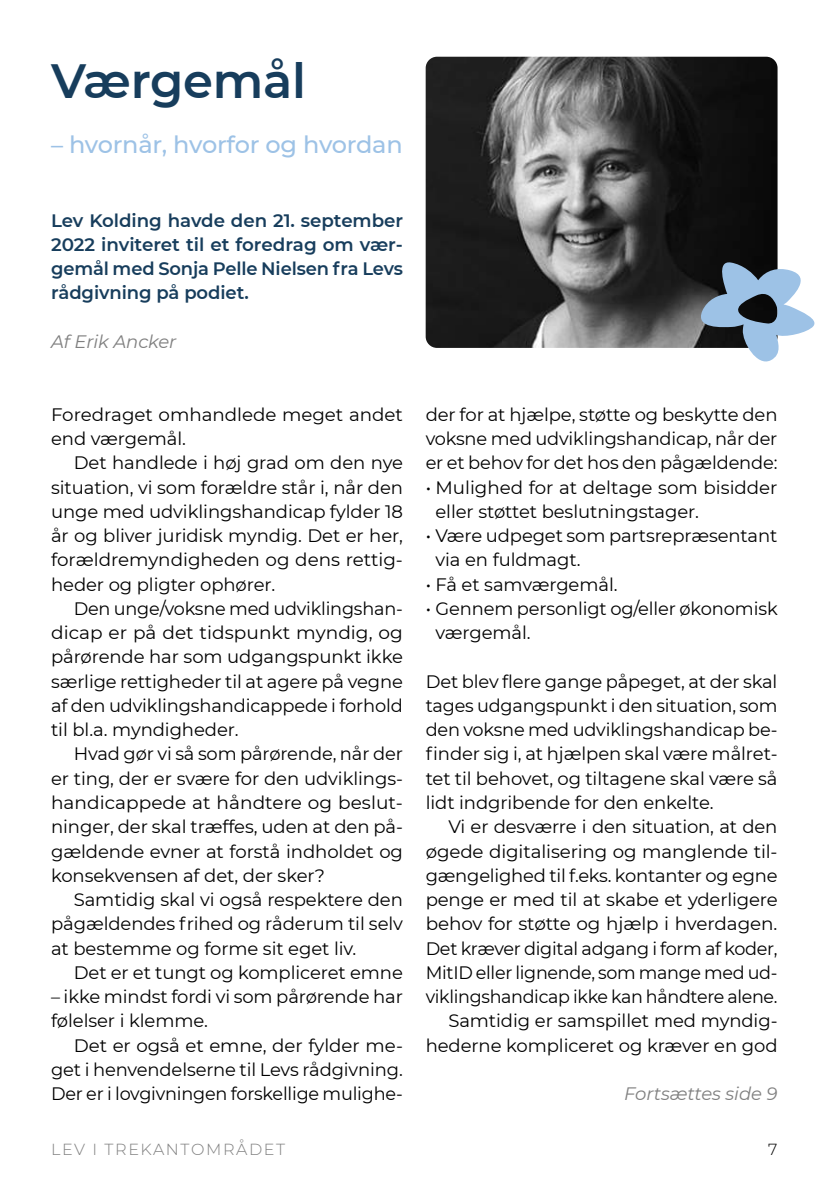
<style>
.page{position:relative;width:840px;height:1191px;background:#fff}
.page>*{position:absolute;margin:0;border:0;box-sizing:border-box;transform-origin:0 0}
.t1{font:600 48px "Montserrat";letter-spacing:-.005em;color:#173d5c}
.t2{font:500 24px "Montserrat";letter-spacing:-.01em;color:#9dc2e6}
.t3{font:18px/24.2px "Montserrat";letter-spacing:-.005em;color:#000;text-align:justify}
.t4{font:600 18px/24.2px "Montserrat";letter-spacing:-.005em;color:#173d5c;text-align:justify}
.t5{font:italic 18px "Montserrat";letter-spacing:-.005em;color:#7f7f7f}
.t6{font:300 16px "Montserrat";letter-spacing:.1em;color:#7f7f7f}
.t7{font:300 16px "Montserrat";color:#000}
</style>
<div class="page">
<img style="left:425px;top:57px;width:352px;height:291px">
<svg style="left:700px;top:262px;width:114px;height:99px"></svg>
<h1 class="t1" style="left:51px;top:46px;width:256px">Værgemål</h1>
<h2 class="t2" style="left:51px;top:127px;width:353px">– hvornår, hvorfor og hvordan</h2>
<p class="t4" style="left:51px;top:207px;width:353px">Lev Kolding havde den 21. september 2022 inviteret til et foredrag om vær&shy;gemål med Sonja Pelle Nielsen fra Levs rådgivning på podiet.</p>
<p class="t5" style="left:51px;top:329px;width:127px">Af Erik Ancker</p>
<p class="t3" style="left:51px;top:401px;width:353px">Foredraget omhandlede meget andet end værgemål.</p>
<p class="t3" style="left:51px;top:450px;width:353px;text-indent:23px">Det handlede i høj grad om den nye situation, vi som forældre står i, når den unge med udviklingshandicap fylder 18 år og bliver juridisk myndig. Det er her, forældremyndigheden og dens rettig&shy;heder og pligter ophører.</p>
<p class="t3" style="left:51px;top:595px;width:353px;text-indent:23px">Den unge/voksne med udviklingshan&shy;dicap er på det tidspunkt myndig, og pårørende har som udgangspunkt ikke særlige rettigheder til at agere på vegne af den udviklingshandicappede i forhold til bl.a. myndigheder.</p>
<p class="t3" style="left:51px;top:741px;width:353px;text-indent:23px">Hvad gør vi så som pårørende, når der er ting, der er svære for den udviklings&shy;handicappede at håndtere og beslut&shy;ninger, der skal træffes, uden at den på&shy;gældende evner at forstå indholdet og konsekvensen af det, der sker?</p>
<p class="t3" style="left:51px;top:887px;width:353px;text-indent:23px">Samtidig skal vi også respektere den pågældendes frihed og råderum til selv at bestemme og forme sit eget liv.</p>
<p class="t3" style="left:74px;top:959px;width:330px">Det er et tungt og kompliceret emne</p>
<p class="t3" style="left:51px;top:984px;width:353px">– ikke mindst fordi vi som pårørende har følelser i klemme.</p>
<p class="t3" style="left:51px;top:1032px;width:353px;text-indent:23px">Det er også et emne, der fylder me&shy;get i henvendelserne til Levs rådgivning.<br>Der er i lovgivningen forskellige mulighe-</p>
<p class="t3" style="left:425px;top:401px;width:353px">der for at hjælpe, støtte og beskytte den voksne med udviklingshandicap, når der er et behov for det hos den pågældende:</p>
<p class="t3" style="left:435px;top:474px;width:343px;text-indent:-10px">• Mulighed for at deltage som bisidder eller støttet beslutningstager.</p>
<p class="t3" style="left:435px;top:523px;width:343px;text-indent:-10px">• Være udpeget som partsrepræsentant via en fuldmagt.</p>
<p class="t3" style="left:425px;top:571px;width:193px">• Få et samværgemål.</p>
<p class="t3" style="left:435px;top:595px;width:343px;text-indent:-10px">• Gennem personligt og/eller økonomisk værgemål.</p>
<p class="t3" style="left:425px;top:668px;width:353px">Det blev flere gange påpeget, at der skal tages udgangspunkt i den situation, som den voksne med udviklingshandicap be&shy;finder sig i, at hjælpen skal være målret&shy;tet til behovet, og tiltagene skal være så lidt indgribende for den enkelte.</p>
<p class="t3" style="left:425px;top:814px;width:353px;text-align:right">Vi er desværre i den situation, at den øgede digitalisering og manglende til&shy;gængelighed til f.eks. kontanter og egne penge er med til at skabe et yderligere behov for støtte og hjælp i hverdagen.<br>Det kræver digital adgang i form af koder, MitID eller lignende, som mange med ud&shy;viklingshandicap ikke kan håndtere alene.<br>Samtidig er samspillet med myndig&shy;hederne kompliceret og kræver en god</p>
<p class="t5" style="left:624px;top:1081px;width:155px">Fortsættes side 9</p>
<p class="t6" style="left:51px;top:1138px;width:235px">LEV I TREKANTOMRÅDET</p>
<p class="t7" style="left:767px;top:1138px;width:11px">7</p>
</div>
